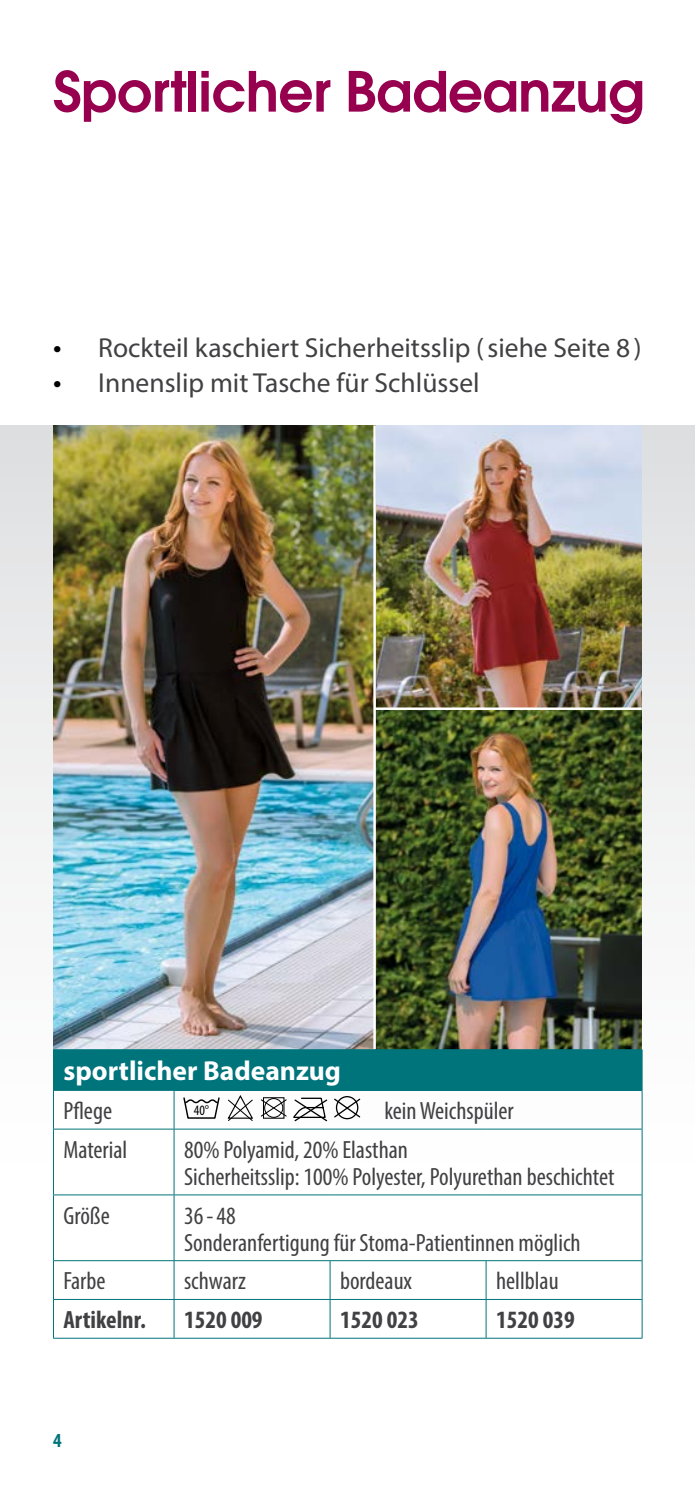
<style>
.page{position:relative;width:695px;height:1489px;background:#fff}
.page>*{position:absolute;margin:0;border:0;box-sizing:border-box;transform-origin:0 0}
.t1{font:600 55px "ITC Avant Garde Pro";letter-spacing:-.01em;color:#96004f}
.t2{font:27.5px "Myriad Pro";color:#414042}
.t3{font:700 27.5px "Myriad Pro";color:#fff}
.t4{font:condensed 25px/27px "Myriad Pro";color:#414042}
.t5{font:700 condensed 25px "Myriad Pro";color:#414042}
.t6{font:700 condensed 20px "Myriad Pro";color:#00747b}
.t7{font:condensed 14.5px "Myriad Pro";color:#000}
.s1{font-size:30px;color:#000}
.s2{font-style:inherit}
</style>
<div class="page">
<div style="left:0;top:425px;width:694px;height:1063px;background:linear-gradient(to bottom,#e3e4e5,#fff)"></div>
<img style="left:376px;top:425px;width:265px;height:282px">
<img style="left:53px;top:425px;width:320px;height:624px">
<img style="left:376px;top:710px;width:265px;height:339px">
<hr style="left:373px;top:425px;width:3px;height:624px;background:#fff">
<hr style="left:374px;top:707px;width:267px;height:3px;background:#fff">
<div style="left:53px;top:1049px;width:589px;height:41px;background:#00747b"></div>
<svg style="left:54px;top:1090px;width:587px;height:247px"></svg>
<hr style="left:53px;top:1090px;width:1px;height:38px;background:#00747b">
<hr style="left:174px;top:1090px;width:1px;height:38px;background:#00747b">
<hr style="left:641px;top:1090px;width:1px;height:38px;background:#00747b">
<hr style="left:53px;top:1128px;width:121px;height:1px;background:#00747b">
<hr style="left:53px;top:1129px;width:1px;height:65px;background:#00747b">
<hr style="left:174px;top:1128px;width:156px;height:1px;background:#00747b">
<hr style="left:174px;top:1129px;width:1px;height:65px;background:#00747b">
<hr style="left:330px;top:1128px;width:156px;height:1px;background:#00747b">
<hr style="left:486px;top:1128px;width:156px;height:1px;background:#00747b">
<hr style="left:641px;top:1129px;width:1px;height:65px;background:#00747b">
<hr style="left:53px;top:1194px;width:121px;height:1px;background:#00747b">
<hr style="left:53px;top:1195px;width:1px;height:65px;background:#00747b">
<hr style="left:174px;top:1194px;width:156px;height:1px;background:#00747b">
<hr style="left:174px;top:1195px;width:1px;height:65px;background:#00747b">
<hr style="left:330px;top:1194px;width:156px;height:1px;background:#00747b">
<hr style="left:486px;top:1194px;width:156px;height:1px;background:#00747b">
<hr style="left:641px;top:1195px;width:1px;height:65px;background:#00747b">
<hr style="left:53px;top:1260px;width:121px;height:1px;background:#00747b">
<hr style="left:53px;top:1260px;width:1px;height:38px;background:#00747b">
<hr style="left:174px;top:1260px;width:156px;height:1px;background:#00747b">
<hr style="left:174px;top:1260px;width:1px;height:38px;background:#00747b">
<hr style="left:330px;top:1260px;width:156px;height:1px;background:#00747b">
<hr style="left:329px;top:1260px;width:1px;height:38px;background:#00747b">
<hr style="left:486px;top:1260px;width:156px;height:1px;background:#00747b">
<hr style="left:485px;top:1260px;width:1px;height:38px;background:#00747b">
<hr style="left:641px;top:1260px;width:1px;height:38px;background:#00747b">
<hr style="left:53px;top:1298px;width:121px;height:1px;background:#00747b">
<hr style="left:53px;top:1299px;width:1px;height:38px;background:#00747b">
<hr style="left:174px;top:1298px;width:156px;height:1px;background:#00747b">
<hr style="left:174px;top:1299px;width:1px;height:38px;background:#00747b">
<hr style="left:330px;top:1298px;width:156px;height:1px;background:#00747b">
<hr style="left:329px;top:1299px;width:1px;height:38px;background:#00747b">
<hr style="left:486px;top:1298px;width:156px;height:1px;background:#00747b">
<hr style="left:485px;top:1299px;width:1px;height:38px;background:#00747b">
<hr style="left:641px;top:1299px;width:1px;height:38px;background:#00747b">
<hr style="left:53px;top:1337px;width:121px;height:1px;background:#00747b">
<hr style="left:174px;top:1337px;width:156px;height:1px;background:#00747b">
<hr style="left:330px;top:1337px;width:156px;height:1px;background:#00747b">
<hr style="left:486px;top:1337px;width:156px;height:1px;background:#00747b">
<svg style="left:183px;top:1097px;width:37px;height:21px"></svg>
<svg style="left:226px;top:1094px;width:28px;height:27px"></svg>
<svg style="left:293px;top:1097px;width:34px;height:24px"></svg>
<div style="left:336px;top:1095px;width:22px;height:24px;border:1px solid #000;border-radius:50%"></div>
<svg style="left:334px;top:1097px;width:26px;height:21px"></svg>
<div style="left:263px;top:1097px;width:21px;height:21px;border:1px solid #000"></div>
<svg style="left:260px;top:1098px;width:27px;height:19px"></svg>
<h1 class="t1" style="left:53px;top:55px;width:592px">Sportlicher Badeanzug</h1>
<p class="t2" style="left:53px;top:331px;width:589px"><span class="s1">•</span> Rockteil kaschiert Sicherheitsslip (siehe Seite 8)</p>
<p class="t2" style="left:53px;top:366px;width:428px"><span class="s1">•</span> Innenslip mit Tasche für Schlüssel</p>
<p class="t3" style="left:63px;top:1053px;width:279px">sportlicher Badeanzug</p>
<p class="t4" style="left:63px;top:1096px;width:50px">Pflege</p>
<p class="t4" style="left:384px;top:1096px;width:131px">kein Weichspüler</p>
<p class="t4" style="left:63px;top:1135px;width:65px">Material</p>
<p class="t4" style="left:184px;top:1135px;width:432px">80% Polyamid, 20% Elasthan<br>Sicherheitsslip: 100% Polyester, Polyurethan beschichtet</p>
<p class="t4" style="left:63px;top:1201px;width:48px">Größe</p>
<p class="t4" style="left:184px;top:1201px;width:398px">36-48<br>Sonderanfertigung für Stoma-Patientinnen möglich</p>
<p class="t4" style="left:63px;top:1267px;width:44px">Farbe</p>
<p class="t4" style="left:184px;top:1267px;width:63px">schwarz</p>
<p class="t4" style="left:340px;top:1267px;width:73px">bordeaux</p>
<p class="t4" style="left:496px;top:1267px;width:64px">hellblau</p>
<p class="t5" style="left:63px;top:1304px;width:84px">Artikelnr.</p>
<p class="t5" style="left:184px;top:1304px;width:80px">1520 009</p>
<p class="t5" style="left:340px;top:1304px;width:80px">1520 023</p>
<p class="t5" style="left:496px;top:1304px;width:80px">1520 039</p>
<p class="t7" style="left:194px;top:1101px;width:17px">40<span class="s2">°</span></p>
<p class="t6" style="left:53px;top:1427px;width:10px">4</p>
</div>
